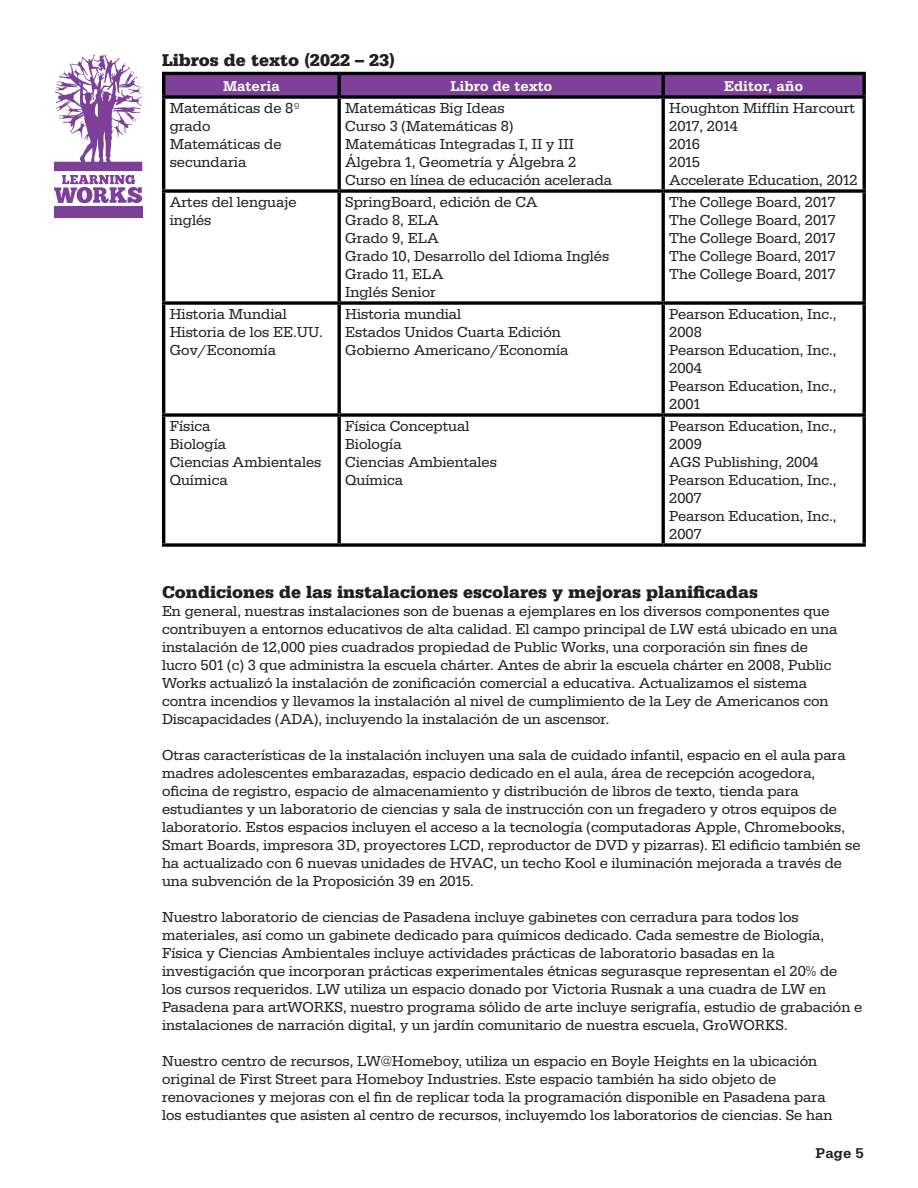
<style>
.page{position:relative;width:918px;height:1188px;background:#fff}
.page>*{position:absolute;margin:0;border:0;box-sizing:border-box;transform-origin:0 0}
.Heads{font:900 18px "Serifa Std";color:#231f20}
.Body_Copy{font:15px/18px "Serifa";color:#231f20}
.Table_Copy{font:15px/18px "Serifa";color:#231f20}
.Table_Heads{font:700 15px "Serifa";color:#fff}
.t1{font:700 15px "Serifa Std";color:#231f20}
</style>
<div class="page">
<div style="left:54px;top:206px;width:88px;height:12px;background:#7c4099"></div>
<svg style="left:54px;top:54px;width:88px;height:149px"></svg>
<div style="left:165px;top:75px;width:697px;height:20px;background:#7d4199"></div>
<hr style="left:162px;top:72px;width:177px;height:3px;background:#000">
<hr style="left:162px;top:75px;width:3px;height:20px;background:#000">
<hr style="left:339px;top:72px;width:324px;height:3px;background:#000">
<hr style="left:338px;top:75px;width:3px;height:20px;background:#000">
<hr style="left:663px;top:72px;width:203px;height:3px;background:#000">
<hr style="left:662px;top:75px;width:3px;height:20px;background:#000">
<svg style="left:862px;top:75px;width:4px;height:20px"></svg>
<svg style="left:162px;top:95px;width:177px;height:4px"></svg>
<hr style="left:162px;top:99px;width:3px;height:90px;background:#000">
<svg style="left:339px;top:95px;width:324px;height:4px"></svg>
<hr style="left:338px;top:99px;width:3px;height:90px;background:#000">
<svg style="left:663px;top:95px;width:203px;height:4px"></svg>
<hr style="left:662px;top:99px;width:3px;height:90px;background:#000">
<svg style="left:862px;top:99px;width:4px;height:90px"></svg>
<svg style="left:162px;top:189px;width:177px;height:4px"></svg>
<hr style="left:162px;top:193px;width:3px;height:108px;background:#000">
<svg style="left:339px;top:189px;width:324px;height:4px"></svg>
<hr style="left:338px;top:193px;width:3px;height:108px;background:#000">
<svg style="left:663px;top:189px;width:203px;height:4px"></svg>
<hr style="left:662px;top:193px;width:3px;height:108px;background:#000">
<svg style="left:862px;top:193px;width:4px;height:108px"></svg>
<svg style="left:162px;top:301px;width:177px;height:4px"></svg>
<hr style="left:162px;top:305px;width:3px;height:108px;background:#000">
<svg style="left:339px;top:301px;width:324px;height:4px"></svg>
<hr style="left:338px;top:305px;width:3px;height:108px;background:#000">
<svg style="left:663px;top:301px;width:203px;height:4px"></svg>
<hr style="left:662px;top:305px;width:3px;height:108px;background:#000">
<svg style="left:862px;top:305px;width:4px;height:108px"></svg>
<svg style="left:162px;top:413px;width:177px;height:4px"></svg>
<hr style="left:162px;top:417px;width:3px;height:126px;background:#000">
<svg style="left:339px;top:413px;width:324px;height:4px"></svg>
<hr style="left:338px;top:417px;width:3px;height:126px;background:#000">
<svg style="left:663px;top:413px;width:203px;height:4px"></svg>
<hr style="left:662px;top:417px;width:3px;height:126px;background:#000">
<svg style="left:862px;top:417px;width:4px;height:126px"></svg>
<svg style="left:162px;top:543px;width:177px;height:4px"></svg>
<svg style="left:339px;top:543px;width:324px;height:4px"></svg>
<svg style="left:663px;top:543px;width:203px;height:4px"></svg>
<p class="Heads" style="left:162px;top:49px;width:235px">Libros de texto (2022 – 23)</p>
<p class="Table_Heads" style="left:223px;top:77px;width:58px">Materia</p>
<p class="Table_Heads" style="left:450px;top:77px;width:103px">Libro de texto</p>
<p class="Table_Heads" style="left:724px;top:77px;width:81px">Editor, año</p>
<p class="Table_Copy" style="left:170px;top:100px;width:132px">Matemáticas de 8º grado</p>
<p class="Table_Copy" style="left:170px;top:136px;width:113px">Matemáticas de secundaria</p>
<p class="Table_Copy" style="left:669px;top:100px;width:187px">Houghton Mifflin Harcourt<br>2017, 2014</p>
<p class="Table_Copy" style="left:669px;top:136px;width:32px">2016</p>
<p class="Table_Copy" style="left:669px;top:154px;width:32px">2015</p>
<p class="Table_Copy" style="left:669px;top:172px;width:190px">Accelerate Education, 2012</p>
<p class="Table_Copy" style="left:345px;top:100px;width:161px">Matemáticas Big Ideas</p>
<p class="Table_Copy" style="left:345px;top:118px;width:170px">Curso 3 (Matemáticas 8)</p>
<p class="Table_Copy" style="left:345px;top:136px;width:230px">Matemáticas Integradas I, II y III</p>
<p class="Table_Copy" style="left:345px;top:154px;width:233px">Álgebra 1, Geometría y Álgebra 2</p>
<p class="Table_Copy" style="left:345px;top:172px;width:268px">Curso en línea de educación acelerada</p>
<p class="Table_Copy" style="left:170px;top:194px;width:128px">Artes del lenguaje inglés</p>
<p class="Table_Copy" style="left:345px;top:194px;width:194px">SpringBoard, edición de CA</p>
<p class="Table_Copy" style="left:345px;top:212px;width:95px">Grado 8, ELA</p>
<p class="Table_Copy" style="left:345px;top:230px;width:95px">Grado 9, ELA</p>
<p class="Table_Copy" style="left:345px;top:248px;width:266px">Grado 10, Desarrollo del Idioma Inglés</p>
<p class="Table_Copy" style="left:345px;top:266px;width:100px">Grado 11, ELA</p>
<p class="Table_Copy" style="left:345px;top:284px;width:92px">Inglés Senior</p>
<p class="Table_Copy" style="left:170px;top:306px;width:155px">Historia Mundial<br>Historia de los EE.UU.<br>Gov/Economía</p>
<p class="Table_Copy" style="left:345px;top:306px;width:118px">Historia mundial</p>
<p class="Table_Copy" style="left:345px;top:324px;width:217px">Estados Unidos Cuarta Edición</p>
<p class="Table_Copy" style="left:345px;top:342px;width:225px">Gobierno Americano/Economía</p>
<p class="Table_Copy" style="left:170px;top:418px;width:42px">Física</p>
<p class="Table_Copy" style="left:170px;top:436px;width:58px">Biología</p>
<p class="Table_Copy" style="left:170px;top:454px;width:153px">Ciencias Ambientales<br>Química</p>
<p class="Table_Copy" style="left:345px;top:418px;width:126px">Física Conceptual</p>
<p class="Table_Copy" style="left:345px;top:436px;width:58px">Biología</p>
<p class="Table_Copy" style="left:345px;top:454px;width:153px">Ciencias Ambientales</p>
<p class="Table_Copy" style="left:345px;top:472px;width:59px">Química</p>
<p class="Table_Copy" style="left:669px;top:194px;width:168px">The College Board, 2017</p>
<p class="Table_Copy" style="left:669px;top:212px;width:168px">The College Board, 2017</p>
<p class="Table_Copy" style="left:669px;top:230px;width:168px">The College Board, 2017</p>
<p class="Table_Copy" style="left:669px;top:248px;width:168px">The College Board, 2017</p>
<p class="Table_Copy" style="left:669px;top:266px;width:168px">The College Board, 2017</p>
<p class="Table_Copy" style="left:669px;top:306px;width:169px">Pearson Education, Inc.,<br>2008</p>
<p class="Table_Copy" style="left:669px;top:342px;width:169px">Pearson Education, Inc.,<br>2004</p>
<p class="Table_Copy" style="left:669px;top:378px;width:169px">Pearson Education, Inc.,</p>
<p class="Table_Copy" style="left:669px;top:396px;width:32px">2001</p>
<p class="Table_Copy" style="left:669px;top:418px;width:169px">Pearson Education, Inc.,<br>2009</p>
<p class="Table_Copy" style="left:669px;top:454px;width:169px">AGS Publishing, 2004<br>Pearson Education, Inc.,<br>2007</p>
<p class="Table_Copy" style="left:669px;top:508px;width:169px">Pearson Education, Inc.,</p>
<p class="Table_Copy" style="left:669px;top:526px;width:34px">2007</p>
<p class="Heads" style="left:162px;top:582px;width:598px">Condiciones de las instalaciones escolares y mejoras planificadas</p>
<p class="Body_Copy" style="left:162px;top:604px;width:677px">En general, nuestras instalaciones son de buenas a ejemplares en los diversos componentes que contribuyen a entornos educativos de alta calidad. El campo principal de LW está ubicado en una instalación de 12,000 pies cuadrados propiedad de Public Works, una corporación sin fines de lucro 501 (c) 3 que administra la escuela chárter. Antes de abrir la escuela chárter en 2008, Public Works actualizó la instalación de zonificación comercial a educativa. Actualizamos el sistema contra incendios y llevamos la instalación al nivel de cumplimiento de la Ley de Americanos con Discapacidades (ADA), incluyendo la instalación de un ascensor.</p>
<p class="Body_Copy" style="left:162px;top:748px;width:700px">Otras características de la instalación incluyen una sala de cuidado infantil, espacio en el aula para madres adolescentes embarazadas, espacio dedicado en el aula, área de recepción acogedora, oficina de registro, espacio de almacenamiento y distribución de libros de texto, tienda para estudiantes y un laboratorio de ciencias y sala de instrucción con un fregadero y otros equipos de laboratorio. Estos espacios incluyen el acceso a la tecnología (computadoras Apple, Chromebooks, Smart Boards, impresora 3D, proyectores LCD, reproductor de DVD y pizarras). El edificio también se ha actualizado con 6 nuevas unidades de HVAC, un techo Kool e iluminación mejorada a través de una subvención de la Proposición 39 en 2015.</p>
<p class="Body_Copy" style="left:162px;top:910px;width:702px">Nuestro laboratorio de ciencias de Pasadena incluye gabinetes con cerradura para todos los materiales, así como un gabinete dedicado para químicos dedicado. Cada semestre de Biología, Física y Ciencias Ambientales incluye actividades prácticas de laboratorio basadas en la investigación que incorporan prácticas experimentales étnicas segurasque representan el 20% de<br>los cursos requeridos. LW utiliza un espacio donado por Victoria Rusnak a una cuadra de LW en Pasadena para artWORKS, nuestro programa sólido de arte incluye serigrafía, estudio de grabación e instalaciones de narración digital, y un jardín comunitario de nuestra escuela, GroWORKS.</p>
<p class="Body_Copy" style="left:162px;top:1054px;width:672px">Nuestro centro de recursos, LW@Homeboy, utiliza un espacio en Boyle Heights en la ubicación original de First Street para Homeboy Industries. Este espacio también ha sido objeto de renovaciones y mejoras con el fin de replicar toda la programación disponible en Pasadena para los estudiantes que asisten al centro de recursos, incluyemdo los laboratorios de ciencias. Se han</p>
<p class="t1" style="left:816px;top:1144px;width:50px">Page 5</p>
</div>
